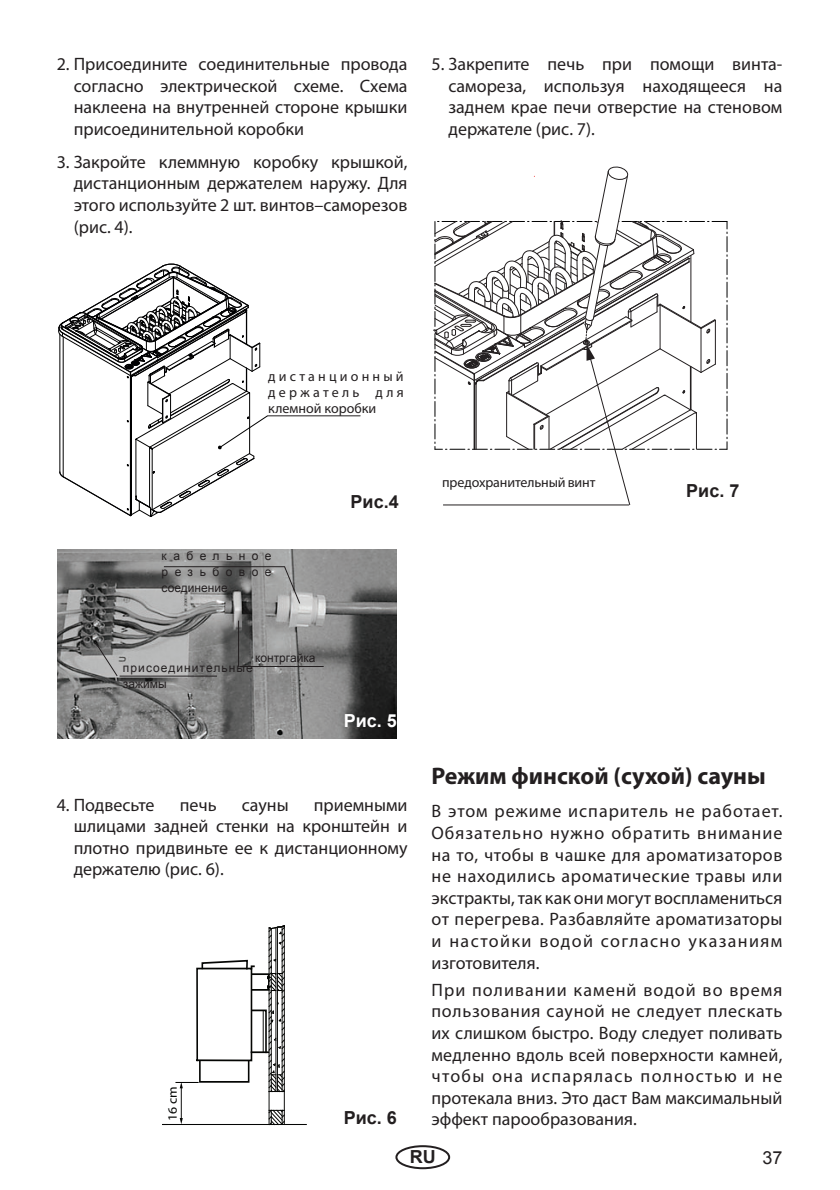
<style>
.page{position:relative;width:840px;height:1190px;background:#fff}
.page>*{position:absolute;margin:0;border:0;box-sizing:border-box;transform-origin:0 0}
.t1{font:700 24px "Myriad Pro";color:#231f20}
.t2{font:18px/21.6px "Myriad Pro";color:#231f20;text-align:justify}
.t3{font:700 18px "Arial";color:#231f20}
.t4{font:700 18px "Arial";color:#fff}
.t5{font:18px "Arial";color:#231f20}
.t6{font:14px/16px "Myriad Pro";color:#231f20;text-align:justify}
.t7{font:12.8px "Myriad";color:#040503;scale:1.08 1}
.t8{font:12px/16px "Arial";letter-spacing:.09em;color:#231f20}
.t9{font:12px "Arial";color:#231f20}
</style>
<div class="page">
<div style="left:395px;top:1145px;width:55px;height:24px;border:2px solid #231f20;border-radius:50%"></div>
<svg style="left:433px;top:166px;width:295px;height:340px"></svg>
<svg style="left:58px;top:263px;width:210px;height:254px"></svg>
<hr style="left:268px;top:415px;width:92px;height:1px;background:#231f20">
<img style="left:58px;top:550px;width:339px;height:189px">
<svg style="left:94px;top:641px;width:25px;height:36px"></svg>
<hr style="left:238px;top:621px;width:1px;height:46px;background:#231f20">
<hr style="left:239px;top:666px;width:85px;height:1px;background:#231f20">
<svg style="left:283px;top:565px;width:18px;height:40px"></svg>
<hr style="left:164px;top:566px;width:121px;height:1px;background:#231f20">
<hr style="left:120px;top:676px;width:97px;height:1px;background:#231f20">
<hr style="left:163px;top:1124px;width:143px;height:1px;background:#040503">
<hr style="left:284px;top:926px;width:1px;height:199px;background:#040503">
<hr style="left:269px;top:1092px;width:1px;height:33px;background:#040503">
<svg style="left:268px;top:1109px;width:17px;height:17px"></svg>
<hr style="left:181px;top:1087px;width:1px;height:32px;background:#040503">
<svg style="left:176px;top:925px;width:109px;height:168px"></svg>
<svg style="left:180px;top:1118px;width:3px;height:6px"></svg>
<p class="t2" style="left:74px;top:54px;width:335px;text-indent:-17px">2. Присоедините соединительные провода согласно электрической схеме. Схема наклеена на внутренней стороне крышки присоединительной коробки</p>
<p class="t2" style="left:74px;top:152px;width:335px;text-indent:-17px">3. Закройте клеммную коробку крышкой, дистанционным держателем наружу. Для этого используйте 2 шт. винтов–саморезов (рис. 4).</p>
<p class="t2" style="left:449px;top:54px;width:335px;text-indent:-17px">5. Закрепите печь при помощи винта&shy;самореза, используя находящееся на заднем крае печи отверстие на стеновом держателе (рис. 7).</p>
<p class="t6" style="left:268px;top:369px;width:137px">дистанционный держатель для клемной коробки</p>
<p class="t8" style="left:162px;top:549px;width:112px;text-align:justify">кабельное резьбовое соединение</p>
<p class="t9" style="left:255px;top:653px;width:62px">контргайка</p>
<p class="t8" style="left:123px;top:661px;width:131px">присоединительные зажимы</p>
<p class="t3" style="left:351px;top:491px;width:50px">Рис.4</p>
<p class="t4" style="left:344px;top:711px;width:55px">Рис. 5</p>
<p class="t2" style="left:57px;top:794px;width:99px">4. Подвесьте</p>
<p class="t2" style="left:180px;top:794px;width:38px">печь</p>
<p class="t2" style="left:242px;top:794px;width:48px">сауны</p>
<p class="t2" style="left:74px;top:794px;width:335px;text-indent:240px">приемными шлицами задней стенки на кронштейн и плотно придвиньте ее к дистанционному держателю (рис. 6).</p>
<p class="t7" style="left:165px;top:1121px;width:34px;rotate:-90deg">16 cm</p>
<p class="t3" style="left:344px;top:1107px;width:55px">Рис. 6</p>
<p class="t6" style="left:442px;top:475px;width:155px">предохранительный винт</p>
<p class="t3" style="left:686px;top:480px;width:55px">Рис. 7</p>
<h1 class="t1" style="left:432px;top:766px;width:336px">Режим финской (сухой) сауны</h1>
<p class="t2" style="left:432px;top:801px;width:352px">В этом режиме испаритель не работает.<br>Обязательно нужно обратить внимание на то, чтобы в чашке для ароматизаторов не находились ароматические травы или экстракты, так как они могут воспламениться от перегрева. Разбавляйте ароматизаторы и настойки водой согласно указаниям изготовителя.</p>
<p class="t2" style="left:432px;top:980px;width:352px">При поливании каменй водой во время пользования сауной не следует плескать их слишком быстро. Воду следует поливать медленно вдоль всей поверхности камней, чтобы она испарялась полностью и не протекала вниз. Это даст Вам максимальный эффект парообразования.</p>
<p class="t3" style="left:410px;top:1150px;width:27px">RU</p>
<p class="t5" style="left:762px;top:1151px;width:22px">37</p>
</div>
